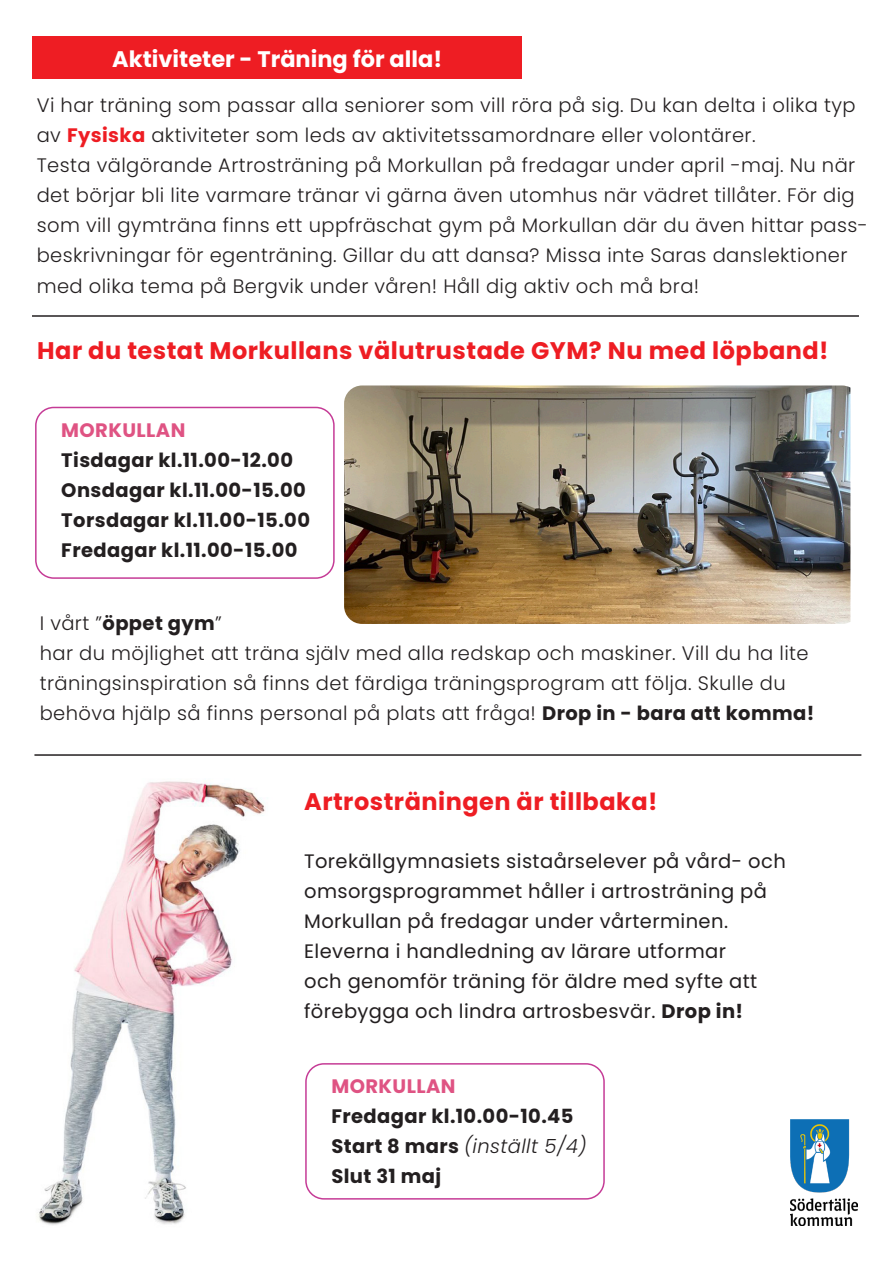
<style>
.page{position:relative;width:893px;height:1263px;background:#fff}
.page>*{position:absolute;margin:0;border:0;box-sizing:border-box;transform-origin:0 0}
.t1{font:700 24px "Poppins Latin";letter-spacing:.02em;color:#ee1d23}
.t2{font:700 22.5px "Poppins Latin";color:#fff}
.t3{font:300 19.5px/30px "Poppins Latin";letter-spacing:.02em;color:#231f20}
.t4{font:19.5px/30px "Poppins Latin";letter-spacing:.02em;color:#231f20}
.t5{font:700 19.5px/30px "Poppins Latin";letter-spacing:.02em;color:#231f20}
.s1{font-weight:700;color:#ee1d23}
.s2{color:#df5383}
.s3{font-weight:700}
.s4{font-weight:300;font-style:italic}
</style>
<div class="page">
<img style="left:38px;top:781px;width:286px;height:444px">
<div style="left:32px;top:36px;width:490px;height:43px;background:#ee1d23"></div>
<img style="left:790px;top:1119px;width:68px;height:107px">
<hr style="left:32px;top:315px;width:827px;height:2px;background:#231f20">
<hr style="left:34px;top:754px;width:827px;height:2px;background:#231f20">
<div style="left:35px;top:407px;width:300px;height:172px;border:2px solid #c53b96;border-radius:18px"></div>
<div style="left:306px;top:1064px;width:298px;height:135px;background:#fff;border-radius:18px"></div>
<div style="left:305px;top:1063px;width:300px;height:136px;border:2px solid #c53b96;border-radius:18px"></div>
<img style="left:344px;top:385px;width:506px;height:239px">
<p class="t2" style="left:112px;top:44px;width:331px">Aktiviteter - Träning för alla!</p>
<p class="t3" style="left:37px;top:91px;width:820px">Vi har träning som passar alla seniorer som vill röra på sig. Du kan delta i olika typ av <span class="s1">Fysiska</span> aktiviteter som leds av aktivitetssamordnare eller volontärer.</p>
<p class="t3" style="left:37px;top:151px;width:833px">Testa välgörande Artrosträning på Morkullan på fredagar under april -maj. Nu när det börjar bli lite varmare tränar vi gärna även utomhus när vädret tillåter. För dig som vill gymträna finns ett uppfräschat gym på Morkullan där du även hittar pass&shy;beskrivningar för egenträning. Gillar du att dansa? Missa inte Saras danslektioner med olika tema på Bergvik under våren! Håll dig aktiv och må bra!</p>
<p class="t1" style="left:37px;top:335px;width:793px">Har du testat Morkullans välutrustade GYM? Nu med löpband!</p>
<p class="t5" style="left:61px;top:415px;width:250px"><span class="s2">MORKULLAN<br></span>Tisdagar kl.11.00-12.00<br>Onsdagar kl.11.00-15.00<br>Torsdagar kl.11.00-15.00<br>Fredagar kl.11.00-15.00</p>
<p class="t3" style="left:40px;top:608px;width:776px">I vårt ”<span class="s3">öppet gym</span>”<br>har du möjlighet att träna själv med alla redskap och maskiner. Vill du ha lite träningsinspiration så finns det färdiga träningsprogram att följa. Skulle du behöva hjälp så finns personal på plats att fråga! <span class="s3">Drop in - bara att komma!</span></p>
<p class="t1" style="left:304px;top:785px;width:355px">Artrosträningen är tillbaka!</p>
<p class="t4" style="left:304px;top:846px;width:483px">Torekällgymnasiets sistaårselever på vård- och omsorgsprogrammet håller i artrosträning på</p>
<p class="t4" style="left:304px;top:906px;width:425px">Morkullan på fredagar under vårterminen.<br>Eleverna i handledning av lärare utformar</p>
<p class="t4" style="left:304px;top:966px;width:455px">och genomför träning för äldre med syfte att</p>
<p class="t4" style="left:304px;top:996px;width:440px">förebygga och lindra artrosbesvär. <span class="s3">Drop in!</span></p>
<p class="t5" style="left:331px;top:1071px;width:257px"><span class="s2">MORKULLAN<br></span>Fredagar kl.10.00-10.45<br>Start 8 mars <span class="s4">(inställt 5/4)<br></span>Slut 31 maj</p>
</div>
